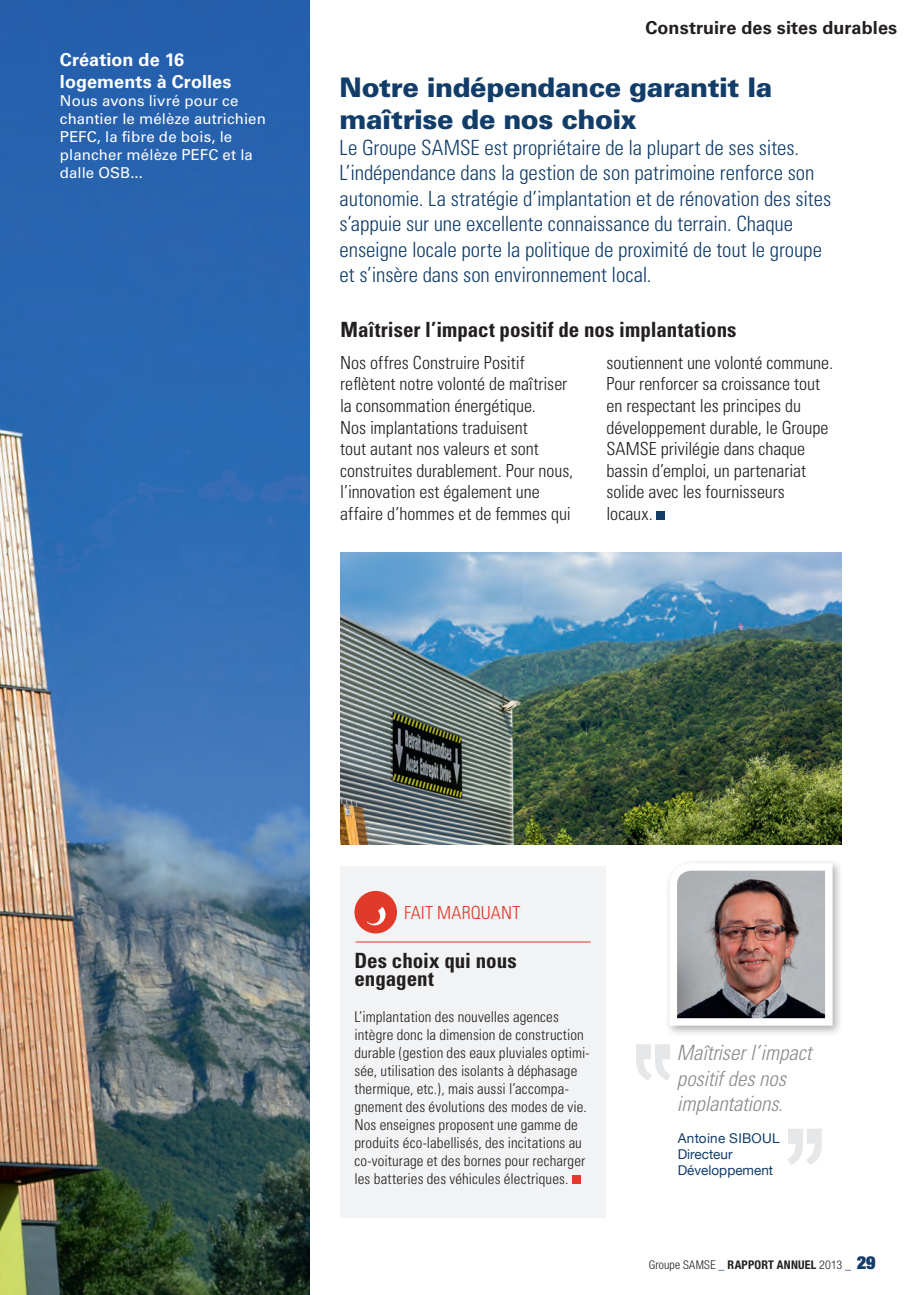
<style>
.page{position:relative;width:918px;height:1295px;background:#fff}
.page>*{position:absolute;margin:0;border:0;box-sizing:border-box;transform-origin:0 0}
.t1{font:900 27px/32.4px "Univers";letter-spacing:-.02em;color:#123d69}
.t2{font:300 condensed 21px/25.5px "Univers";letter-spacing:-.005em;color:#123d69}
.t3{font:700 condensed 21px/18px "Univers";color:#231f20}
.t4{font:italic 300 condensed 21px/25.2px "Univers";letter-spacing:-.005em;color:#8a8c8f}
.t5{font:300 condensed 18px/21.6px "Univers";color:#231f20}
.t6{font:700 18px/21.6px "Univers";letter-spacing:.005em;color:#fff}
.t7{font:700 18px "Univers";letter-spacing:.005em;color:#231f20}
.t8{font:300 condensed 18px "Univers";color:#e1392a}
.t9{font:300 condensed 15px/18px "Univers";letter-spacing:.005em;color:#231f20}
.t10{font:15px/18px "Univers";letter-spacing:.005em;color:#fff}
.t11{font:13.5px/16.2px "Helvetica Neue";color:#123d69}
.t12{font:300 condensed 12px "Helvetica Neue";letter-spacing:.015em;color:#231f20}
.s1{font-weight:900;color:#123d69}
.s2{font-weight:700}
.s3{font-weight:900;font-stretch:expanded;font-size:18px;color:#123d69}
</style>
<div class="page">
<div style="left:655px;top:511px;width:9px;height:9px;background:#123d69"></div>
<div style="left:664px;top:858px;width:179px;height:178px;background:#231f20;opacity:.35"></div>
<svg style="left:665px;top:859px;width:170px;height:170px"></svg>
<svg style="left:787px;top:1129px;width:34px;height:35px"></svg>
<svg style="left:636px;top:1044px;width:34px;height:36px"></svg>
<div style="left:340px;top:866px;width:265px;height:351px;background:#f2f3f4"></div>
<div style="left:571px;top:1175px;width:9px;height:8px;background:#e1392a"></div>
<hr style="left:355px;top:941px;width:235px;height:1px;background:#e1392a">
<div style="left:354px;top:890px;width:43px;height:43px;background:#e1392a;border-radius:50%"></div>
<svg style="left:367px;top:906px;width:19px;height:20px"></svg>
<img style="left:340px;top:552px;width:501px;height:292px">
<img style="left:0;top:0;width:309px;height:1294px">
<p class="t6" style="left:60px;top:49px;width:173px">Création de 16 logements à Crolles</p>
<p class="t10" style="left:60px;top:92px;width:207px">Nous avons livré pour ce chantier le mélèze autrichien<br>PEFC, la fibre de bois, le plancher mélèze PEFC et la dalle OSB...</p>
<p class="t7" style="left:645px;top:17px;width:253px">Construire des sites durables</p>
<h1 class="t1" style="left:339px;top:71px;width:434px">Notre indépendance garantit la maîtrise de nos choix</h1>
<p class="t2" style="left:339px;top:135px;width:493px">Le Groupe SAMSE est propriétaire de la plupart de ses sites.<br>L’indépendance dans la gestion de son patrimoine renforce son autonomie. La stratégie d’implantation et de rénovation des sites s’appuie sur une excellente connaissance du terrain. Chaque enseigne locale porte la politique de proximité de tout le groupe et s’insère dans son environnement local.</p>
<p class="t3" style="left:340px;top:321px;width:397px">Maîtriser l’impact positif de nos implantations</p>
<p class="t5" style="left:340px;top:351px;width:234px">Nos offres Construire Positif reflètent notre volonté de maîtriser la consommation énergétique.<br>Nos implantations traduisent<br>tout autant nos valeurs et sont construites durablement. Pour nous, l’innovation est également une affaire d’hommes et de femmes qui</p>
<p class="t5" style="left:606px;top:351px;width:228px">soutiennent une volonté commune.<br>Pour renforcer sa croissance tout en respectant les principes du développement durable, le Groupe<br>SAMSE privilégie dans chaque bassin d’emploi, un partenariat solide avec les fournisseurs locaux.</p>
<p class="t8" style="left:404px;top:902px;width:8px">fait</p>
<p class="t8" style="left:437px;top:902px;width:12px">marquant</p>
<p class="t3" style="left:354px;top:951px;width:164px">Des choix qui nous engagent</p>
<p class="t9" style="left:354px;top:1007px;width:236px">L’implantation des nouvelles agences intègre donc la dimension de construction durable (gestion des eaux pluviales optimi&shy;sée, utilisation des isolants à déphasage thermique, etc.), mais aussi l’accompa&shy;gnement des évolutions des modes de vie.<br>Nos enseignes proposent une gamme de produits éco-labellisés, des incitations au co-voiturage et des bornes pour recharger les batteries des véhicules électriques.</p>
<p class="t4" style="left:676px;top:1040px;width:136px">Maîtriser l’impact positif des nos implantations.</p>
<p class="t11" style="left:677px;top:1129px;width:103px">Antoine SIBOUL<br>Directeur<br>Développement</p>
<p class="t12" style="left:648px;top:1257px;width:228px">Groupe SAMSE <span class="s1">_</span> <span class="s2">RAPPORT ANNUEL</span> 2013 <span class="s1">_</span> <span class="s3">29</span></p>
</div>
